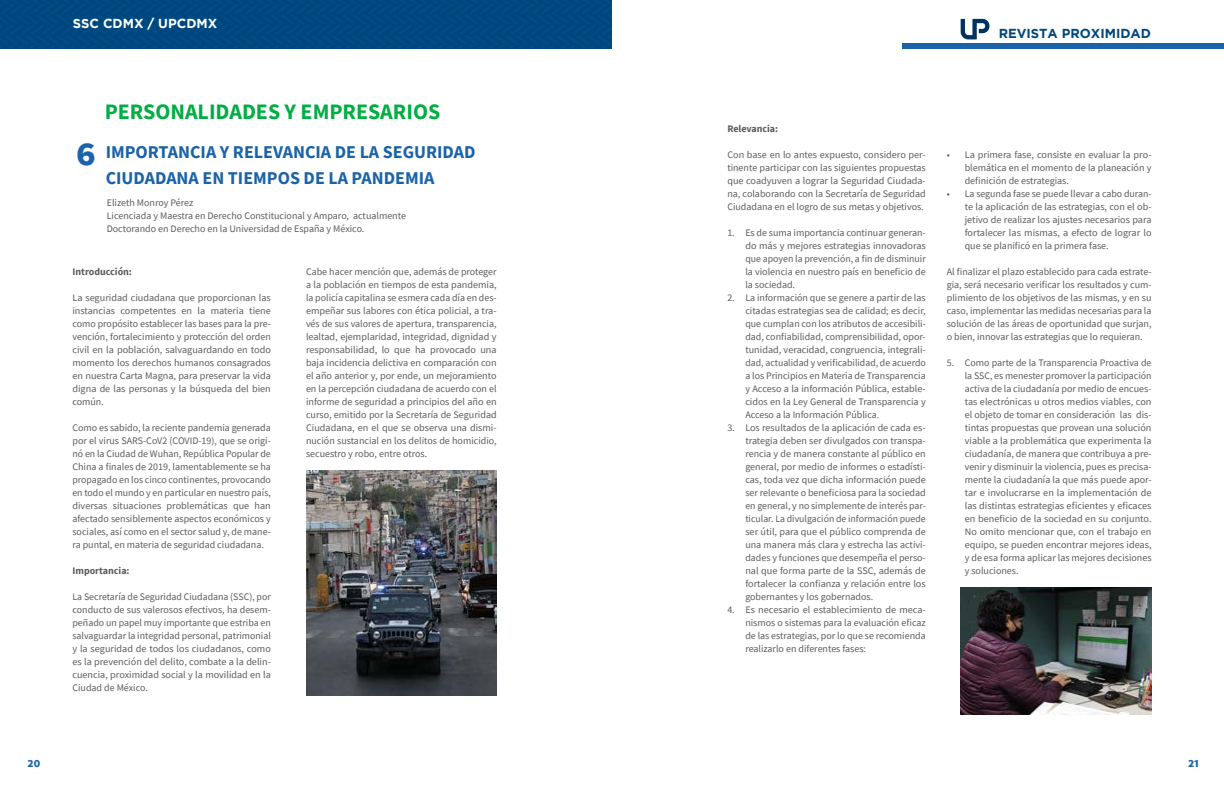
<style>
.page{position:relative;width:1224px;height:792px;background:#fff}
.page>*{position:absolute;margin:0;border:0;box-sizing:border-box;transform-origin:0 0}
.t1{font:700 39.9px "Source Sans Pro";color:#1b63a8}
.t2{font:700 22px "Source Sans Pro";color:#00ae43}
.t3{font:700 18px/26px "Source Sans Pro";color:#1b63a8}
.t4{font:700 13px "Gotham";color:#00467e}
.t5{font:700 13px "Gotham";color:#fff}
.t6{font:700 13px "Source Sans Pro";color:#1b63a8}
.t7{font:10px/13px "Source Sans Pro";color:#5c5b5f;text-align:justify}
.t8{font:700 10px "Source Sans Pro";color:#5c5b5f}
</style>
<div class="page">
<div style="left:0;top:0;width:612px;height:49px;background:#00477f"></div>
<div style="left:903px;top:44px;width:321px;height:5px;background:#1b63a8"></div>
<svg style="left:961px;top:19px;width:28px;height:20px"></svg>
<img style="left:306px;top:470px;width:191px;height:225px">
<img style="left:961px;top:587px;width:191px;height:127px">
<h3 class="t5" style="left:73px;top:16px;width:146px">SSC CDMX / UPCDMX</h3>
<h2 class="t2" style="left:105px;top:97px;width:337px">PERSONALIDADES Y EMPRESARIOS</h2>
<h3 class="t3" style="left:106px;top:139px;width:371px">IMPORTANCIA Y RELEVANCIA DE LA SEGURIDAD<br>CIUDADANA EN TIEMPOS DE LA PANDEMIA</h3>
<p class="t7" style="left:107px;top:196px;width:301px;text-align:left">Elizeth Monroy Pérez<br>Licenciada y Maestra en Derecho Constitucional y Amparo, actualmente<br>Doctorando en Derecho en la Universidad de España y México.</p>
<p class="t8" style="left:72px;top:265px;width:61px">Introducción:</p>
<p class="t7" style="left:72px;top:291px;width:200px">La seguridad ciudadana que proporcionan las instancias competentes en la materia tiene como propósito establecer las bases para la pre&shy;vención, fortalecimiento y protección del orden civil en la población, salvaguardando en todo momento los derechos humanos consagrados en nuestra Carta Magna, para preservar la vida digna de las personas y la búsqueda del bien común.</p>
<p class="t7" style="left:72px;top:421px;width:200px">Como es sabido, la reciente pandemia generada por el virus SARS-CoV2 (COVID-19), que se origi&shy;nó en la Ciudad de Wuhan, República Popular de China a finales de 2019, lamentablemente se ha propagado en los cinco continentes, provocando en todo el mundo y en particular en nuestro país, diversas situaciones problemáticas que han afectado sensiblemente aspectos económicos y sociales, así como en el sector salud y, de mane&shy;ra puntal, en materia de seguridad ciudadana.</p>
<p class="t8" style="left:72px;top:564px;width:59px">Importancia:</p>
<p class="t7" style="left:72px;top:590px;width:200px">La Secretaría de Seguridad Ciudadana (SSC), por conducto de sus valerosos efectivos, ha desem&shy;peñado un papel muy importante que estriba en salvaguardar la integridad personal, patrimonial y la seguridad de todos los ciudadanos, como es la prevención del delito, combate a la delin&shy;cuencia, proximidad social y la movilidad en la Ciudad de México.</p>
<h1 class="t1" style="left:75px;top:125px;width:22px">6</h1>
<p class="t7" style="left:306px;top:265px;width:192px">Cabe hacer mención que, además de proteger a la población en tiempos de esta pandemia, la policía capitalina se esmera cada día en des&shy;empeñar sus labores con ética policial, a tra&shy;vés de sus valores de apertura, transparencia, lealtad, ejemplaridad, integridad, dignidad y responsabilidad, lo que ha provocado una baja incidencia delictiva en comparación con el año anterior y, por ende, un mejoramiento en la percepción ciudadana de acuerdo con el informe de seguridad a principios del año en curso, emitido por la Secretaría de Seguridad Ciudadana, en el que se observa una dismi&shy;nución sustancial en los delitos de homicidio, secuestro y robo, entre otros.</p>
<h3 class="t4" style="left:999px;top:26px;width:154px">REVISTA PROXIMIDAD</h3>
<p class="t8" style="left:727px;top:122px;width:52px">Relevancia:</p>
<p class="t7" style="left:727px;top:148px;width:200px">Con base en lo antes expuesto, considero per&shy;tinente participar con las siguientes propuestas que coadyuven a lograr la Seguridad Ciudada&shy;na, colaborando con la Secretaría de Seguridad Ciudadana en el logro de sus metas y objetivos.</p>
<p class="t7" style="left:745px;top:226px;width:182px;text-indent:-18px">1. Es de suma importancia continuar generan&shy;do más y mejores estrategias innovadoras que apoyen la prevención, a fin de disminuir la violencia en nuestro país en beneficio de la sociedad.</p>
<p class="t7" style="left:745px;top:291px;width:182px;text-indent:-18px">2. La información que se genere a partir de las citadas estrategias sea de calidad; es decir, que cumplan con los atributos de accesibili&shy;dad, confiabilidad, comprensibilidad, opor&shy;tunidad, veracidad, congruencia, integrali&shy;dad, actualidad y verificabilidad, de acuerdo a los Principios en Materia de Transparencia y Acceso a la información Pública, estable&shy;cidos en la Ley General de Transparencia y Acceso a la Información Pública.</p>
<p class="t7" style="left:745px;top:421px;width:182px;text-indent:-18px">3. Los resultados de la aplicación de cada es&shy;trategia deben ser divulgados con transpa&shy;rencia y de manera constante al público en general, por medio de informes o estadísti&shy;cas, toda vez que dicha información puede ser relevante o beneficiosa para la sociedad en general, y no simplemente de interés par&shy;ticular. La divulgación de información puede ser útil, para que el público comprenda de una manera más clara y estrecha las activi&shy;dades y funciones que desempeña el perso&shy;nal que forma parte de la SSC, además de fortalecer la confianza y relación entre los gobernantes y los gobernados.</p>
<p class="t7" style="left:745px;top:603px;width:182px;text-indent:-18px">4. Es necesario el establecimiento de meca&shy;nismos o sistemas para la evaluación eficaz de las estrategias, por lo que se recomienda realizarlo en diferentes fases:</p>
<p class="t7" style="left:965px;top:148px;width:188px;text-indent:-18px">• La primera fase, consiste en evaluar la pro&shy;blemática en el momento de la planeación y definición de estrategias.</p>
<p class="t7" style="left:965px;top:187px;width:188px;text-indent:-18px">• La segunda fase se puede llevar a cabo duran&shy;te la aplicación de las estrategias, con el ob&shy;jetivo de realizar los ajustes necesarios para fortalecer las mismas, a efecto de lograr lo que se planificó en la primera fase.</p>
<p class="t7" style="left:947px;top:265px;width:206px">Al finalizar el plazo establecido para cada estrate&shy;gia, será necesario verificar los resultados y cum&shy;plimiento de los objetivos de las mismas, y en su caso, implementar las medidas necesarias para la solución de las áreas de oportunidad que surjan, o bien, innovar las estrategias que lo requieran.</p>
<p class="t7" style="left:965px;top:356px;width:188px;text-indent:-18px">5. Como parte de la Transparencia Proactiva de la SSC, es menester promover la participación activa de la ciudadanía por medio de encues&shy;tas electrónicas u otros medios viables, con el objeto de tomar en consideración las dis&shy;tintas propuestas que provean una solución viable a la problemática que experimenta la ciudadanía, de manera que contribuya a pre&shy;venir y disminuir la violencia, pues es precisa&shy;mente la ciudadanía la que más puede apor&shy;tar e involucrarse en la implementación de las distintas estrategias eficientes y eficaces en beneficio de la sociedad en su conjunto.<br>No omito mencionar que, con el trabajo en equipo, se pueden encontrar mejores ideas, y de esa forma aplicar las mejores decisiones y soluciones.</p>
<h3 class="t6" style="left:27px;top:753px;width:15px">20</h3>
<h3 class="t6" style="left:1188px;top:753px;width:13px">21</h3>
</div>
